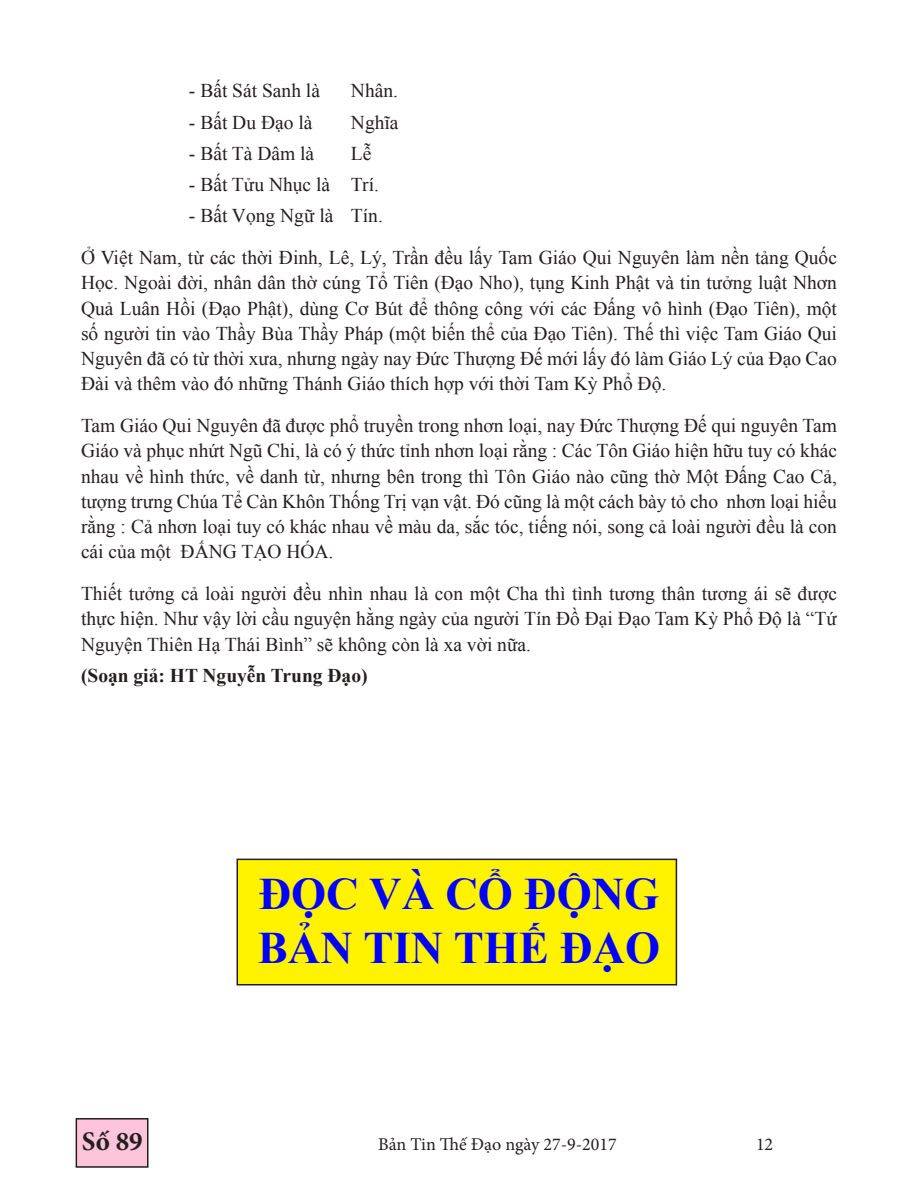
<style>
.page{position:relative;width:918px;height:1188px;background:#fff}
.page>*{position:absolute;margin:0;border:0;box-sizing:border-box;transform-origin:0 0}
.t1{font:700 45px/54px "Times New Roman";color:#00f}
.t2{font:700 27px "Minion Pro";color:#241f1f}
.t3{font:19.5px/25.2px "Times New Roman";color:#241f1f;text-align:justify}
.t4{font:700 19.5px "Times New Roman";color:#241f1f}
.t5{font:18px "Minion Pro";color:#241f1f}
</style>
<div class="page">
<div style="left:76px;top:1119px;width:72px;height:48px;background:#fdc4da"></div>
<div style="left:76px;top:1118px;width:72px;height:50px;border:2px solid #241f1f"></div>
<div style="left:236px;top:858px;width:442px;height:128px;background:#fff300"></div>
<p class="t3" style="left:189px;top:78px;width:133px">- Bất Sát Sanh là</p>
<p class="t3" style="left:351px;top:78px;width:49px">Nhân.</p>
<p class="t3" style="left:189px;top:109px;width:125px">- Bất Du Đạo là</p>
<p class="t3" style="left:351px;top:109px;width:49px">Nghĩa</p>
<p class="t3" style="left:189px;top:140px;width:127px">- Bất Tà Dâm là</p>
<p class="t3" style="left:351px;top:140px;width:22px">Lễ</p>
<p class="t3" style="left:189px;top:172px;width:192px">- Bất Tửu Nhục là Trí.</p>
<p class="t3" style="left:81px;top:194px;width:758px;line-height:42px;text-indent:108px">- Bất Vọng Ngữ là Tín.<br>Ở Việt Nam, từ các thời Đinh, Lê, Lý, Trần đều lấy Tam Giáo Qui Nguyên làm nền tảng Quốc</p>
<p class="t3" style="left:81px;top:270px;width:758px">Học. Ngoài đời, nhân dân thờ cúng Tổ Tiên (Đạo Nho), tụng Kinh Phật và tin tưởng luật Nhơn Quả Luân Hồi (Đạo Phật), dùng Cơ Bút để thông công với các Đấng vô hình (Đạo Tiên), một số người tin vào Thầy Bùa Thầy Pháp (một biến thể của Đạo Tiên). Thế thì việc Tam Giáo Qui Nguyên đã có từ thời xưa, nhưng ngày nay Đức Thượng Đế mới lấy đó làm Giáo Lý của Đạo Cao Đài và thêm vào đó những Thánh Giáo thích hợp với thời Tam Kỳ Phổ Độ.</p>
<p class="t3" style="left:81px;top:413px;width:758px">Tam Giáo Qui Nguyên đã được phổ truyền trong nhơn loại, nay Đức Thượng Đế qui nguyên Tam Giáo và phục nhứt Ngũ Chi, là có ý thức tỉnh nhơn loại rằng : Các Tôn Giáo hiện hữu tuy có khác nhau về hình thức, về danh từ, nhưng bên trong thì Tôn Giáo nào cũng thờ Một Đấng Cao Cả, tượng trưng Chúa Tể Càn Khôn Thống Trị vạn vật. Đó cũng là một cách bày tỏ cho nhơn loại hiểu rằng : Cả nhơn loại tuy có khác nhau về màu da, sắc tóc, tiếng nói, song cả loài người đều là con cái của một ĐẤNG TẠO HÓA.</p>
<p class="t3" style="left:81px;top:581px;width:758px">Thiết tưởng cả loài người đều nhìn nhau là con một Cha thì tình tương thân tương ái sẽ được thực hiện. Như vậy lời cầu nguyện hằng ngày của người Tín Đồ Đại Đạo Tam Kỳ Phổ Độ là “Tứ Nguyện Thiên Hạ Thái Bình” sẽ không còn là xa vời nữa.</p>
<p class="t4" style="left:81px;top:662px;width:288px">(Soạn giả: HT Nguyễn Trung Đạo)</p>
<h1 class="t1" style="left:258px;top:865px;width:404px">ĐỌC VÀ CỔ ĐỘNG<br>BẢN TIN THẾ ĐẠO</h1>
<h2 class="t2" style="left:82px;top:1122px;width:62px">Số 89</h2>
<p class="t5" style="left:378px;top:1132px;width:240px">Bản Tin Thế Đạo ngày 27-9-2017</p>
<p class="t5" style="left:756px;top:1132px;width:19px">12</p>
</div>
